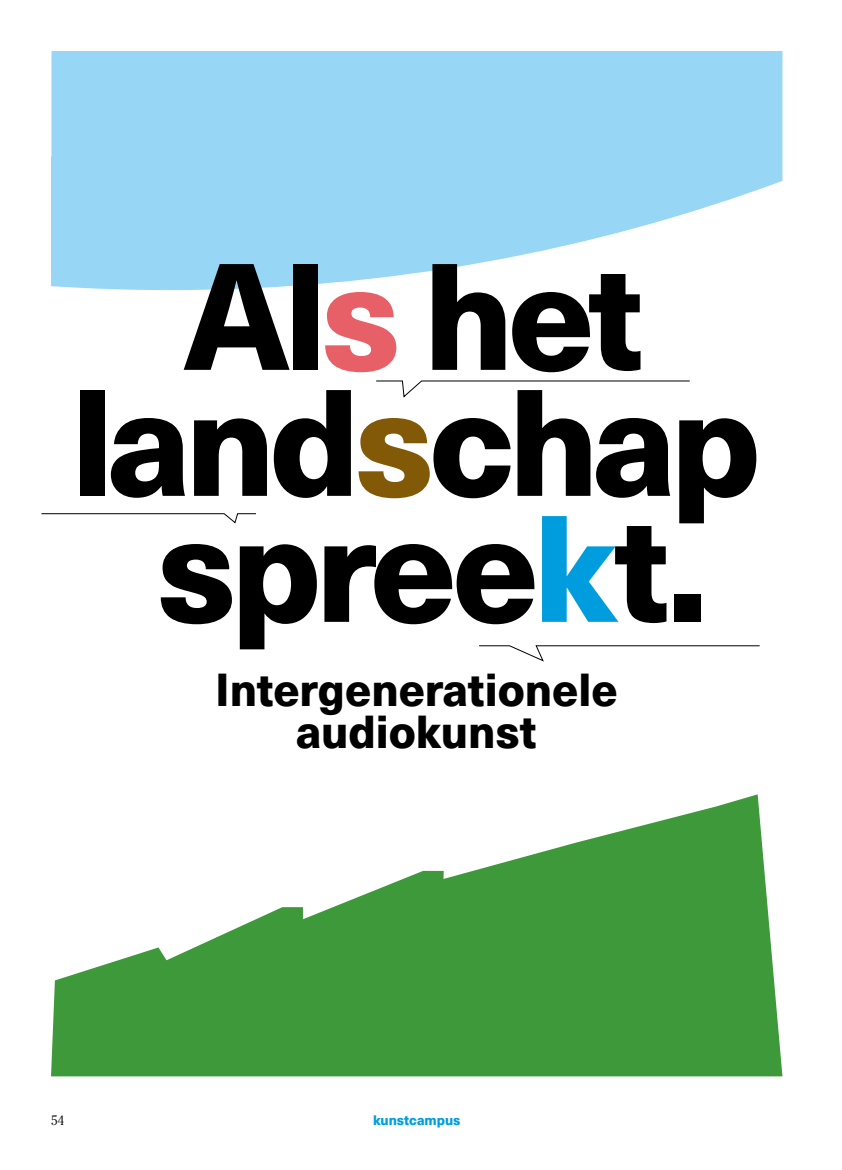
<style>
.page{position:relative;width:842px;height:1170px;background:#fff}
.page>*{position:absolute;margin:0;border:0;box-sizing:border-box;transform-origin:0 0}
.t1{font:800 148.5px/126px "Neue Haas Unica Pro";letter-spacing:-.04em;color:#000;text-align:center}
.t2{font:800 45px/42px "Neue Haas Unica Pro";color:#000;text-align:center}
.t3{font:800 13.5px "Neue Haas Unica Pro";color:#009dde}
.t4{font:300 13.5px "Cheltenham Std";color:#000}
.s1{color:#e76067}
.s2{color:#825907}
.s3{color:#009dde}
</style>
<div class="page">
<svg style="left:51px;top:51px;width:731px;height:239px;background:#a4dbf5"></svg>
<svg style="left:51px;top:794px;width:731px;height:282px;fill:#3e993a"></svg>
<svg style="left:479px;top:645px;width:281px;height:17px"></svg>
<svg style="left:376px;top:380px;width:314px;height:18px"></svg>
<svg style="left:41px;top:513px;width:215px;height:11px"></svg>
<h1 class="t1" style="left:71px;top:256px;width:691px">Al<span class="s1">s</span> het land<span class="s2">s</span>chap spree<span class="s3">k</span>t.</h1>
<p class="t2" style="left:215px;top:669px;width:404px">Intergenerationele audiokunst</p>
<p class="t4" style="left:51px;top:1112px;width:15px">54</p>
<p class="t3" style="left:373px;top:1111px;width:89px">kunstcampus</p>
</div>
